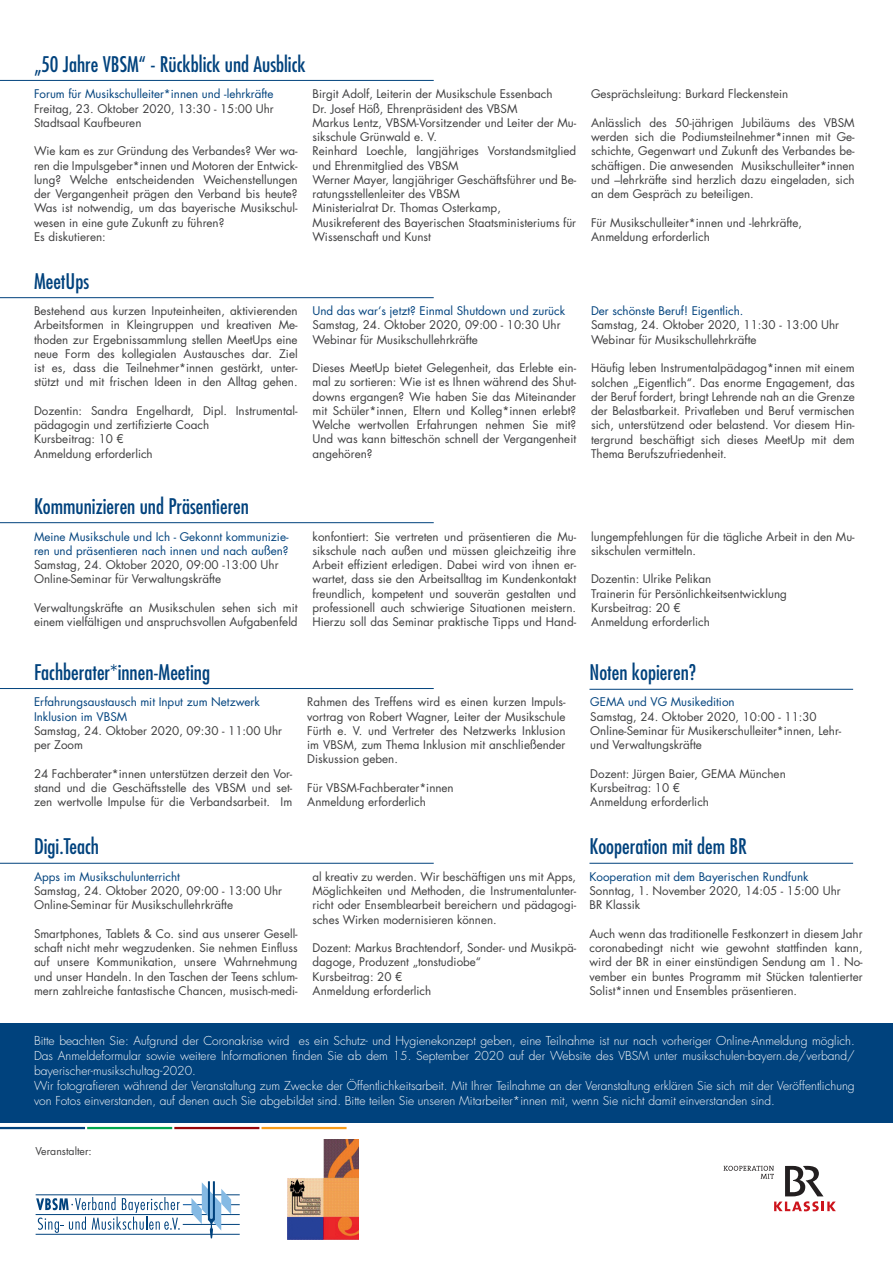
<style>
.page{position:relative;width:893px;height:1263px;background:#fff}
.page>*{position:absolute;margin:0;border:0;box-sizing:border-box;transform-origin:0 0}
.t1{font:condensed 21px "Futura";color:#00427d}
.t2{font:300 12px/15px "Futura";color:#fff}
.t3{font:11.7px/14.2px "Futura";color:#3e3e3f}
.t4{font:11.7px/14.2px "Futura";color:#00427d}
.t5{font:10.5px "Futura";color:#3e3e3f}
</style>
<div class="page">
<div style="left:0;top:1023px;width:892px;height:100px;background:#00427d"></div>
<img style="left:288px;top:1140px;width:71px;height:99px">
<hr style="left:36px;top:1214px;width:204px;height:1px;background:#00427d">
<hr style="left:183px;top:1224px;width:57px;height:1px;background:#00427d">
<hr style="left:36px;top:1234px;width:204px;height:1px;background:#00427d">
<hr style="left:183px;top:1204px;width:37px;height:1px;background:#01509a">
<hr style="left:36px;top:1194px;width:204px;height:1px;background:#00427d">
<svg style="left:191px;top:1181px;width:49px;height:57px"></svg>
<svg style="left:36px;top:1197px;width:144px;height:36px"></svg>
<hr style="left:0;top:1127px;width:85px;height:2px;background:#00427d">
<hr style="left:87px;top:1127px;width:85px;height:2px;background:#00a54f">
<hr style="left:174px;top:1127px;width:85px;height:2px;background:#97060a">
<hr style="left:261px;top:1127px;width:86px;height:2px;background:#f89c1c">
<svg style="left:723px;top:1166px;width:113px;height:45px"></svg>
<hr style="left:0;top:80px;width:434px;height:1px;background:#00427d">
<hr style="left:0;top:297px;width:434px;height:1px;background:#00427d">
<hr style="left:0;top:863px;width:434px;height:1px;background:#00427d">
<hr style="left:589px;top:689px;width:264px;height:1px;background:#00427d">
<hr style="left:0;top:688px;width:434px;height:1px;background:#00427d">
<hr style="left:0;top:522px;width:434px;height:1px;background:#00427d">
<hr style="left:589px;top:863px;width:264px;height:1px;background:#00427d">
<h1 class="t1" style="left:34px;top:51px;width:273px">„50 Jahre VBSM“ - Rückblick und Ausblick</h1>
<p class="t4" style="left:34px;top:87px;width:241px">Forum für Musikschulleiter*innen und -lehrkräfte</p>
<p class="t3" style="left:34px;top:101px;width:241px">Freitag, 23. Oktober 2020, 13:30 - 15:00 Uhr<br>Stadtsaal Kaufbeuren</p>
<p class="t3" style="left:34px;top:144px;width:265px">Wie kam es zur Gründung des Verbandes? Wer wa&shy;ren die Impulsgeber*innen und Motoren der Entwick&shy;lung? Welche entscheidenden Weichenstellungen der Vergangenheit prägen den Verband bis heute?<br>Was ist notwendig, um das bayerische Musikschul&shy;wesen in eine gute Zukunft zu führen?<br>Es diskutieren:</p>
<p class="t3" style="left:313px;top:87px;width:265px">Birgit Adolf, Leiterin der Musikschule Essenbach<br>Dr. Josef Höß, Ehrenpräsident des VBSM<br>Markus Lentz, VBSM-Vorsitzender und Leiter der Mu&shy;sikschule Grünwald e. V.<br>Reinhard Loechle, langjähriges Vorstandsmitglied und Ehrenmitglied des VBSM<br>Werner Mayer, langjähriger Geschäftsführer und Be&shy;ratungsstellenleiter des VBSM<br>Ministerialrat Dr. Thomas Osterkamp,<br>Musikreferent des Bayerischen Staatsministeriums für Wissenschaft und Kunst</p>
<p class="t3" style="left:591px;top:87px;width:199px">Gesprächsleitung: Burkard Fleckenstein</p>
<p class="t3" style="left:591px;top:116px;width:265px;text-align:justify">Anlässlich des 50-jährigen Jubiläums des VBSM werden sich die Podiumsteilnehmer*innen mit Ge&shy;schichte, Gegenwart und Zukunft des Verbandes be&shy;schäftigen. Die anwesenden Musikschulleiter*innen und –lehrkräfte sind herzlich dazu eingeladen, sich an dem Gespräch zu beteiligen.</p>
<p class="t3" style="left:591px;top:215px;width:212px">Für Musikschulleiter*innen und -lehrkräfte,<br>Anmeldung erforderlich</p>
<h1 class="t1" style="left:34px;top:268px;width:57px">MeetUps</h1>
<p class="t3" style="left:34px;top:304px;width:265px;text-align:justify">Bestehend aus kurzen Inputeinheiten, aktivierenden Arbeitsformen in Kleingruppen und kreativen Me&shy;thoden zur Ergebnissammlung stellen MeetUps eine neue Form des kollegialen Austausches dar. Ziel ist es, dass die Teilnehmer*innen gestärkt, unter&shy;stützt und mit frischen Ideen in den Alltag gehen.</p>
<p class="t3" style="left:34px;top:404px;width:265px">Dozentin: Sandra Engelhardt, Dipl. Instrumental&shy;pädagogin und zertifizierte Coach<br>Kursbeitrag: 10 €<br>Anmeldung erforderlich</p>
<p class="t4" style="left:313px;top:304px;width:254px">Und das war‘s jetzt? Einmal Shutdown und zurück</p>
<p class="t3" style="left:313px;top:318px;width:250px">Samstag, 24. Oktober 2020, 09:00 - 10:30 Uhr<br>Webinar für Musikschullehrkräfte</p>
<p class="t3" style="left:313px;top:361px;width:265px;text-align:justify">Dieses MeetUp bietet Gelegenheit, das Erlebte ein&shy;mal zu sortieren: Wie ist es Ihnen während des Shut&shy;downs ergangen? Wie haben Sie das Miteinander mit Schüler*innen, Eltern und Kolleg*innen erlebt?<br>Welche wertvollen Erfahrungen nehmen Sie mit?<br>Und was kann bitteschön schnell der Vergangenheit angehören?</p>
<p class="t4" style="left:591px;top:304px;width:154px">Der schönste Beruf! Eigentlich.</p>
<p class="t3" style="left:591px;top:318px;width:250px">Samstag, 24. Oktober 2020, 11:30 - 13:00 Uhr<br>Webinar für Musikschullehrkräfte</p>
<p class="t3" style="left:591px;top:361px;width:265px;text-align:justify">Häufig leben Instrumentalpädagog*innen mit einem solchen „Eigentlich“. Das enorme Engagement, das der Beruf fordert, bringt Lehrende nah an die Grenze der Belastbarkeit. Privatleben und Beruf vermischen sich, unterstützend oder belastend. Vor diesem Hin&shy;tergrund beschäftigt sich dieses MeetUp mit dem Thema Berufszufriedenheit.</p>
<h1 class="t1" style="left:34px;top:494px;width:217px">Kommunizieren und Präsentieren</h1>
<p class="t4" style="left:34px;top:529px;width:256px">Meine Musikschule und Ich - Gekonnt kommunizie&shy;ren und präsentieren nach innen und nach außen?</p>
<p class="t3" style="left:34px;top:558px;width:246px">Samstag, 24. Oktober 2020, 09:00 -13:00 Uhr<br>Online-Seminar für Verwaltungskräfte</p>
<p class="t3" style="left:34px;top:600px;width:265px">Verwaltungskräfte an Musikschulen sehen sich mit einem vielfältigen und anspruchsvollen Aufgabenfeld</p>
<p class="t3" style="left:313px;top:529px;width:265px;text-align:justify">konfontiert: Sie vertreten und präsentieren die Mu&shy;sikschule nach außen und müssen gleichzeitig ihre Arbeit effizient erledigen. Dabei wird von ihnen er&shy;wartet, dass sie den Arbeitsalltag im Kundenkontakt freundlich, kompetent und souverän gestalten und professionell auch schwierige Situationen meistern.<br>Hierzu soll das Seminar praktische Tipps und Hand-</p>
<p class="t3" style="left:591px;top:529px;width:265px">lungempfehlungen für die tägliche Arbeit in den Mu&shy;sikschulen vermitteln.</p>
<p class="t3" style="left:591px;top:572px;width:197px">Dozentin: Ulrike Pelikan<br>Trainerin für Persönlichkeitsentwicklung<br>Kursbeitrag: 20 €<br>Anmeldung erforderlich</p>
<h1 class="t1" style="left:34px;top:659px;width:178px">Fachberater*innen-Meeting</h1>
<p class="t4" style="left:34px;top:695px;width:227px">Erfahrungsaustausch mit Input zum Netzwerk<br>Inklusion im VBSM</p>
<p class="t3" style="left:34px;top:724px;width:250px">Samstag, 24. Oktober 2020, 09:30 - 11:00 Uhr per Zoom</p>
<p class="t3" style="left:34px;top:766px;width:260px;text-align:justify">24 Fachberater*innen unterstützen derzeit den Vor&shy;stand und die Geschäftsstelle des VBSM und set&shy;zen wertvolle Impulse für die Verbandsarbeit. Im</p>
<p class="t3" style="left:307px;top:695px;width:260px;text-align:justify">Rahmen des Treffens wird es einen kurzen Impuls&shy;vortrag von Robert Wagner, Leiter der Musikschule Fürth e. V. und Vertreter des Netzwerks Inklusion im VBSM, zum Thema Inklusion mit anschließender Diskussion geben.</p>
<p class="t3" style="left:307px;top:781px;width:148px">Für VBSM-Fachberater*innen<br>Anmeldung erforderlich</p>
<h1 class="t1" style="left:34px;top:834px;width:66px">Digi.Teach</h1>
<p class="t4" style="left:34px;top:869px;width:147px">Apps im Musikschulunterricht</p>
<p class="t3" style="left:34px;top:884px;width:250px">Samstag, 24. Oktober 2020, 09:00 - 13:00 Uhr<br>Online-Seminar für Musikschullehrkräfte</p>
<p class="t3" style="left:34px;top:926px;width:265px;text-align:justify">Smartphones, Tablets &amp; Co. sind aus unserer Gesell&shy;schaft nicht mehr wegzudenken. Sie nehmen Einfluss auf unsere Kommunikation, unsere Wahrnehmung und unser Handeln. In den Taschen der Teens schlum&shy;mern zahlreiche fantastische Chancen, musisch-medi-</p>
<p class="t3" style="left:313px;top:869px;width:265px;text-align:justify">al kreativ zu werden. Wir beschäftigen uns mit Apps, Möglichkeiten und Methoden, die Instrumentalunter&shy;richt oder Ensemblearbeit bereichern und pädagogi&shy;sches Wirken modernisieren können.</p>
<p class="t3" style="left:313px;top:941px;width:265px">Dozent: Markus Brachtendorf, Sonder- und Musikpä&shy;dagoge, Produzent „tonstudiobe“<br>Kursbeitrag: 20 €<br>Anmeldung erforderlich</p>
<h1 class="t1" style="left:589px;top:659px;width:108px">Noten kopieren?</h1>
<p class="t4" style="left:590px;top:695px;width:146px">GEMA und VG Musikedition</p>
<p class="t3" style="left:590px;top:709px;width:252px">Samstag, 24. Oktober 2020, 10:00 - 11:30<br>Online-Seminar für Musikerschulleiter*innen, Lehr&shy;und Verwaltungskräfte</p>
<p class="t3" style="left:590px;top:766px;width:197px">Dozent: Jürgen Baier, GEMA München<br>Kursbeitrag: 10 €<br>Anmeldung erforderlich</p>
<h1 class="t1" style="left:589px;top:834px;width:159px">Kooperation mit dem BR</h1>
<p class="t4" style="left:589px;top:869px;width:221px">Kooperation mit dem Bayerischen Rundfunk</p>
<p class="t3" style="left:589px;top:884px;width:253px">Sonntag, 1. November 2020, 14:05 - 15:00 Uhr<br>BR Klassik</p>
<p class="t3" style="left:589px;top:926px;width:275px;text-align:justify">Auch wenn das traditionelle Festkonzert in diesem Jahr coronabedingt nicht wie gewohnt stattfinden kann, wird der BR in einer einstündigen Sendung am 1. No&shy;vember ein buntes Programm mit Stücken talentierter Solist*innen und Ensembles präsentieren.</p>
<p class="t2" style="left:34px;top:1034px;width:822px">Bitte beachten Sie: Aufgrund der Coronakrise wird es ein Schutz- und Hygienekonzept geben, eine Teilnahme ist nur nach vorheriger Online-Anmeldung möglich.<br>Das Anmeldeformular sowie weitere Informationen finden Sie ab dem 15. September 2020 auf der Website des VBSM unter musikschulen-bayern.de/verband/ bayerischer-musikschultag-2020.<br>Wir fotografieren während der Veranstaltung zum Zwecke der Öffentlichkeitsarbeit. Mit Ihrer Teilnahme an der Veranstaltung erklären Sie sich mit der Veröffentlichung von Fotos einverstanden, auf denen auch Sie abgebildet sind. Bitte teilen Sie unseren Mitarbeiter*innen mit, wenn Sie nicht damit einverstanden sind.</p>
<p class="t5" style="left:36px;top:1145px;width:58px">Veranstalter:</p>
</div>
